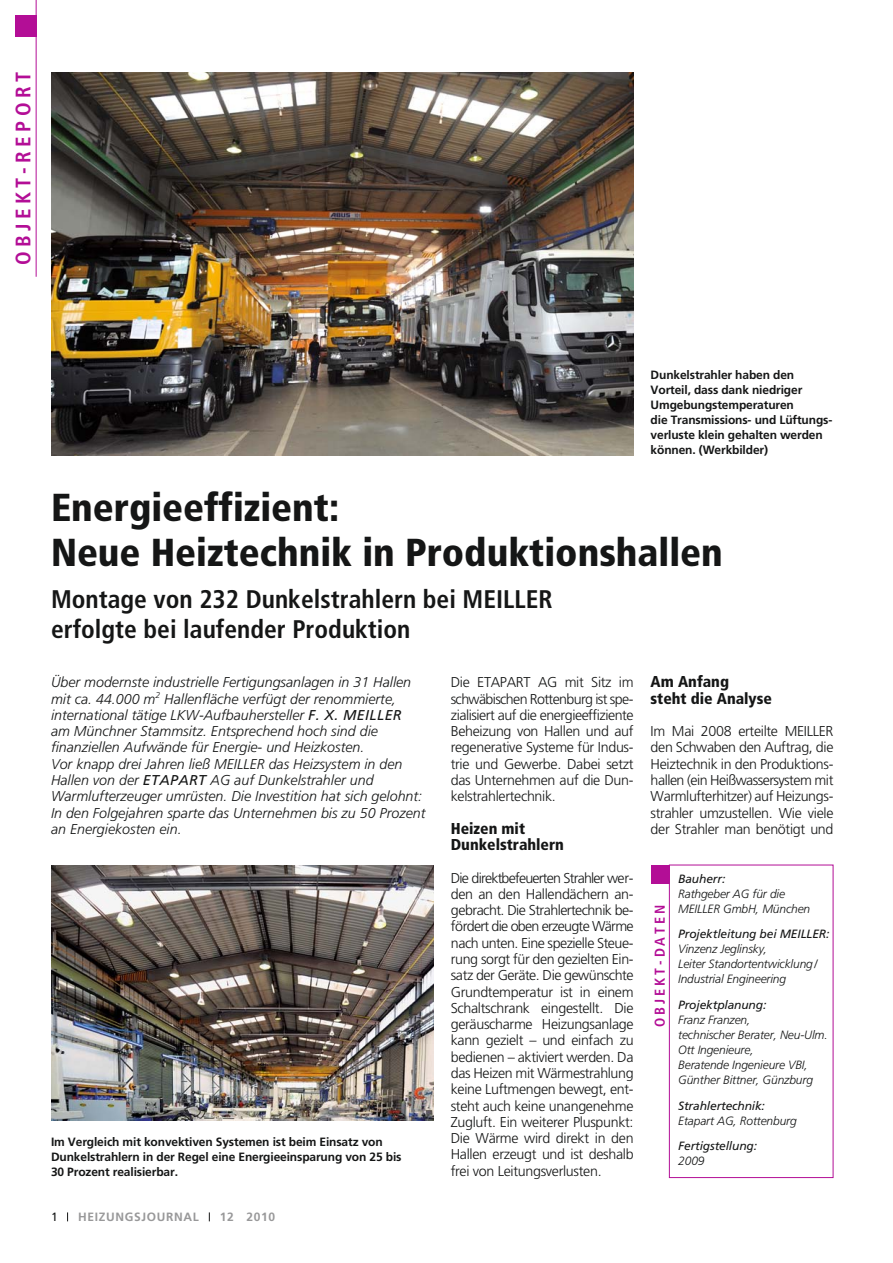
<style>
.page{position:relative;width:893px;height:1263px;background:#fff}
.page>*{position:absolute;margin:0;border:0;box-sizing:border-box;transform-origin:0 0}
.t1{font:900 condensed 39px/45px "Frutiger LT Com";color:#151616}
.t2{font:700 condensed 25.5px/30px "Frutiger LT Com";color:#151616}
.t3{font:700 condensed 21px "Frutiger LT Com";letter-spacing:.21em;color:#b30e96}
.t4{font:900 condensed 15.75px/16.2px "Frutiger LT Com";color:#151616}
.t5{font:300 14.25px/16.2px "Frutiger LT Com";letter-spacing:-.02em;color:#151616;text-align:justify}
.t6{font:italic 300 14.25px/16.2px "Frutiger LT Com";color:#151616}
.t7{font:700 condensed 14.25px "Frutiger LT Com";letter-spacing:.21em;color:#b30e96}
.t8{font:700 12px/15px "Frutiger LT Com";letter-spacing:-.01em;color:#151616}
.t9{font:italic 300 12px/15px "Frutiger LT Com";letter-spacing:-.01em;color:#151616}
.t10{font:italic 12px "Frutiger LT Com";letter-spacing:-.01em;color:#151616}
.t11{font:italic 12px "Frutiger LTCYR";letter-spacing:-.01em;color:#151616}
.t12{font:700 12px "Frutiger LT Com";letter-spacing:.055em;color:#989899}
.t13{font:12px "Frutiger";color:#151616}
.s1{font-weight:400}
</style>
<div class="page">
<div style="left:15px;top:15px;width:21px;height:21px;background:#b30e96"></div>
<hr style="left:36px;top:0;width:1px;height:277px;background:#b30e96">
<div style="left:651px;top:865px;width:18px;height:18px;background:#b30e96"></div>
<div style="left:669px;top:865px;width:164px;height:313px;border:1px solid #b30e96"></div>
<img style="left:51px;top:72px;width:583px;height:383px">
<img style="left:51px;top:866px;width:383px;height:255px">
<h3 class="t3" style="left:15px;top:265px;width:194px;rotate:-90deg">OBJEKT-REPORT</h3>
<p class="t8" style="left:651px;top:368px;width:183px">Dunkelstrahler haben den<br>Vorteil, dass dank niedriger<br>Umgebungstemperaturen<br>die Transmissions- und Lüftungs&shy;verluste klein gehalten werden können. (Werkbilder)</p>
<h1 class="t1" style="left:51px;top:488px;width:673px">Energieeffizient:<br>Neue Heiztechnik in Produktionshallen</h1>
<h2 class="t2" style="left:51px;top:587px;width:503px">Montage von 232 Dunkelstrahlern bei MEILLER erfolgte bei laufender Produktion</h2>
<p class="t6" style="left:51px;top:675px;width:376px">Über modernste industrielle Fertigungsanlagen in 31 Hallen mit ca. 44.000 m<sup>2</sup> Hallenfläche verfügt der renommierte, international tätige LKW-Aufbauhersteller <span class="s1">F. X. MEILLER<br></span>am Münchner Stammsitz. Entsprechend hoch sind die finanziellen Aufwände für Energie- und Heizkosten.<br>Vor knapp drei Jahren ließ MEILLER das Heizsystem in den Hallen von der <span class="s1">ETAPART</span> AG auf Dunkelstrahler und Warmlufterzeuger umrüsten. Die Investition hat sich gelohnt:<br>In den Folgejahren sparte das Unternehmen bis zu 50 Prozent an Energiekosten ein.</p>
<p class="t4" style="left:651px;top:675px;width:123px">Am Anfang<br>steht die Analyse</p>
<p class="t5" style="left:651px;top:724px;width:184px">Im Mai 2008 erteilte MEILLER den Schwaben den Auftrag, die Heiztechnik in den Produktions&shy;hallen (ein Heißwassersystem mit Warmlufterhitzer) auf Heizungs&shy;strahler umzustellen. Wie viele der Strahler man benötigt und</p>
<p class="t5" style="left:451px;top:675px;width:184px">Die ETAPART AG mit Sitz im schwäbischen Rottenburg ist spe&shy;zialisiert auf die energieeffiziente Beheizung von Hallen und auf regenerative Systeme für Indus&shy;trie und Gewerbe. Dabei setzt das Unternehmen auf die Dun&shy;kelstrahlertechnik.</p>
<p class="t4" style="left:451px;top:821px;width:115px">Heizen mit<br>Dunkelstrahlern</p>
<p class="t5" style="left:451px;top:871px;width:184px">Die direktbefeuerten Strahler wer&shy;den an den Hallendächern an&shy;gebracht. Die Strahlertechnik be - fördert die oben erzeugte Wärme nach unten. Eine spezielle Steue&shy;rung sorgt für den gezielten Ein&shy;satz der Geräte. Die gewünschte Grundtemperatur ist in einem Schaltschrank eingestellt. Die geräuscharme Heizungsanlage kann gezielt – und einfach zu bedienen – aktiviert werden. Da das Heizen mit Wärmestrahlung keine Luftmengen bewegt, ent&shy;steht auch keine unangenehme Zugluft. Ein weiterer Pluspunkt:<br>Die Wärme wird direkt in den Hallen erzeugt und ist deshalb frei von Leitungsverlusten.</p>
<p class="t10" style="left:678px;top:871px;width:49px">Bauherr:</p>
<p class="t9" style="left:678px;top:887px;width:133px">Rathgeber AG für die<br>MEILLER GmbH, München</p>
<p class="t10" style="left:678px;top:927px;width:153px">Projektleitung bei MEILLER:</p>
<p class="t9" style="left:678px;top:942px;width:141px">Vinzenz Jeglinsky,<br>Leiter Standortentwicklung /<br>Industrial Engineering</p>
<p class="t11" style="left:678px;top:1000px;width:90px">Projektplanung:</p>
<p class="t9" style="left:678px;top:1013px;width:151px">Franz Franzen,<br>technischer Berater, Neu-Ulm.<br>Ott Ingenieure,<br>Beratende Ingenieure VBI,<br>Günther Bittner, Günzburg</p>
<p class="t11" style="left:678px;top:1100px;width:88px">Strahlertechnik:</p>
<p class="t9" style="left:678px;top:1114px;width:120px">Etapart AG, Rottenburg</p>
<p class="t10" style="left:678px;top:1139px;width:80px">Fertigstellung:</p>
<p class="t9" style="left:678px;top:1154px;width:28px">2009</p>
<p class="t7" style="left:654px;top:1027px;width:124px;rotate:-90deg">OBJEKT-DATEN</p>
<p class="t8" style="left:51px;top:1135px;width:352px">Im Vergleich mit konvektiven Systemen ist beim Einsatz von<br>Dunkelstrahlern in der Regel eine Energieeinsparung von 25 bis<br>30 Prozent realisierbar.</p>
<p class="t13" style="left:51px;top:1212px;width:8px">1</p>
<p class="t12" style="left:78px;top:1212px;width:122px">HEIZUNGSJOURNAL</p>
<p class="t12" style="left:220px;top:1212px;width:57px">12 2010</p>
</div>
